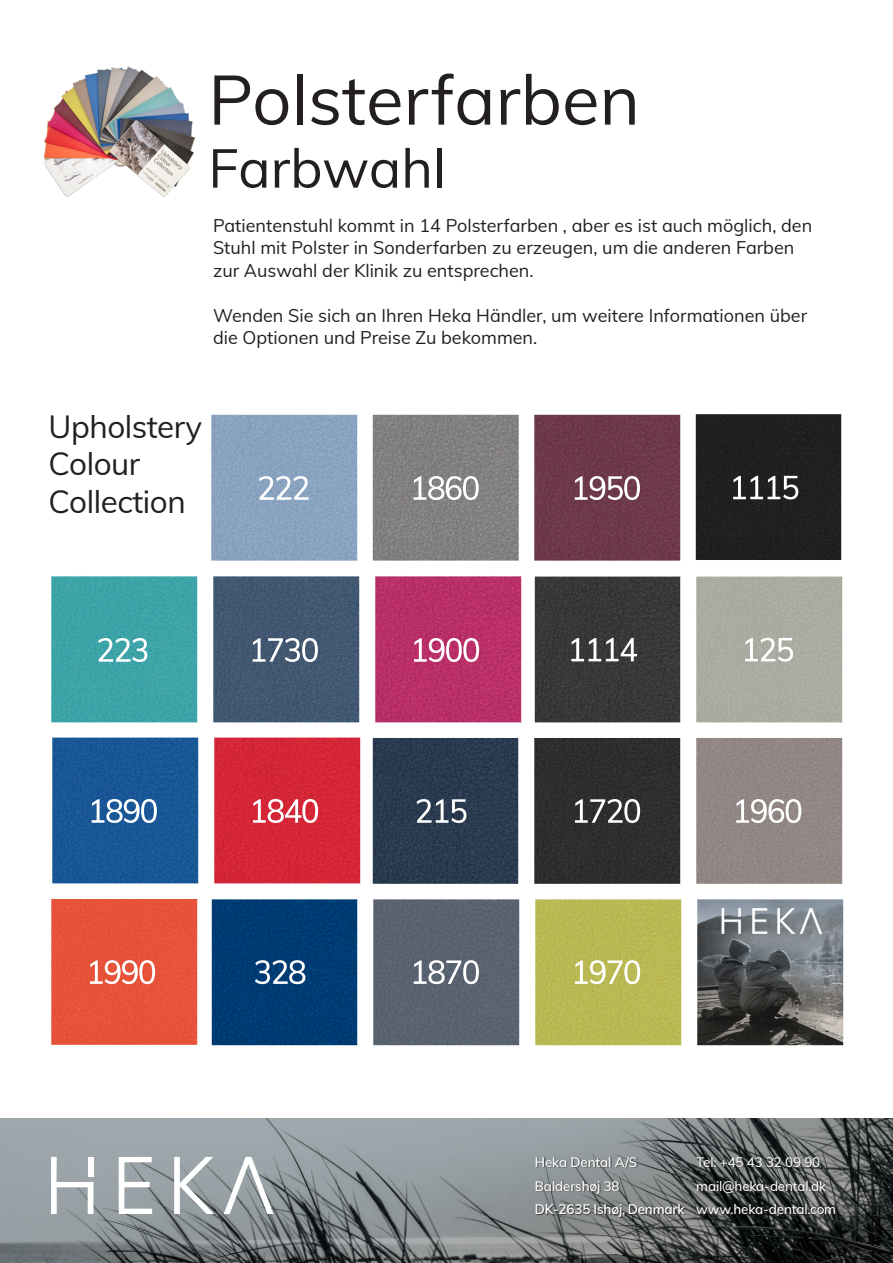
<style>
.page{position:relative;width:893px;height:1263px;background:#fff}
.page>*{position:absolute;margin:0;border:0;box-sizing:border-box;transform-origin:0 0}
.t1{font:69px "Mulish";color:#231f20}
.t2{font:54px "Mulish";color:#231f20}
.t3{font:31.35px/37.7px "Mulish";letter-spacing:-.015em;color:#231f20}
.t4{font:18px/22.5px "Mulish";color:#231f20}
.t5{font:500 13.5px/23.7px "Mulish";letter-spacing:-.015em;color:#fff}
.t6{font:600 13.5px/23.7px "Mulish";letter-spacing:-.015em;color:#fff}
</style>
<div class="page">
<img style="left:44px;top:66px;width:151px;height:131px">
<img style="left:211px;top:414px;width:470px;height:147px">
<div style="left:695px;top:414px;width:147px;height:146px;background:#202020"></div>
<img style="left:51px;top:576px;width:471px;height:147px">
<img style="left:534px;top:576px;width:309px;height:147px">
<img style="left:52px;top:737px;width:309px;height:147px">
<img style="left:372px;top:738px;width:471px;height:146px">
<div style="left:51px;top:899px;width:147px;height:146px;background:#e7533a"></div>
<img style="left:211px;top:899px;width:633px;height:147px">
<img style="left:0;top:1118px;width:893px;height:145px">
<div style="left:536px;top:1157px;width:150px;height:61px;background:#231f20;opacity:.75"></div>
<svg style="left:119px;top:1157px;width:33px;height:57px"></svg>
<svg style="left:174px;top:1157px;width:40px;height:57px"></svg>
<svg style="left:51px;top:1157px;width:42px;height:57px"></svg>
<svg style="left:224px;top:1157px;width:49px;height:57px"></svg>
<div style="left:696px;top:1157px;width:141px;height:58px;background:#231f20;opacity:.75"></div>
<h1 class="t1" style="left:208px;top:50px;width:433px">Polsterfarben</h1>
<h2 class="t2" style="left:208px;top:129px;width:239px">Farbwahl</h2>
<p class="t4" style="left:213px;top:213px;width:601px">Patientenstuhl kommt in 14 Polsterfarben , aber es ist auch möglich, den<br>Stuhl mit Polster in Sonderfarben zu erzeugen, um die anderen Farben zur Auswahl der Klinik zu entsprechen.</p>
<p class="t4" style="left:213px;top:303px;width:596px">Wenden Sie sich an Ihren Heka Händler, um weitere Informationen über die Optionen und Preise Zu bekommen.</p>
<h3 class="t3" style="left:49px;top:406px;width:155px">Upholstery<br>Colour<br>Collection</h3>
<p class="t6" style="left:535px;top:1149px;width:151px">Heka Dental A/S<br>Baldershøj 38<br>DK-2635 Ishøj, Denmark</p>
<p class="t5" style="left:696px;top:1149px;width:141px">Tel: +45 43 32 09 90 mail@heka-dental.dk www.heka-dental.com</p>
</div>
